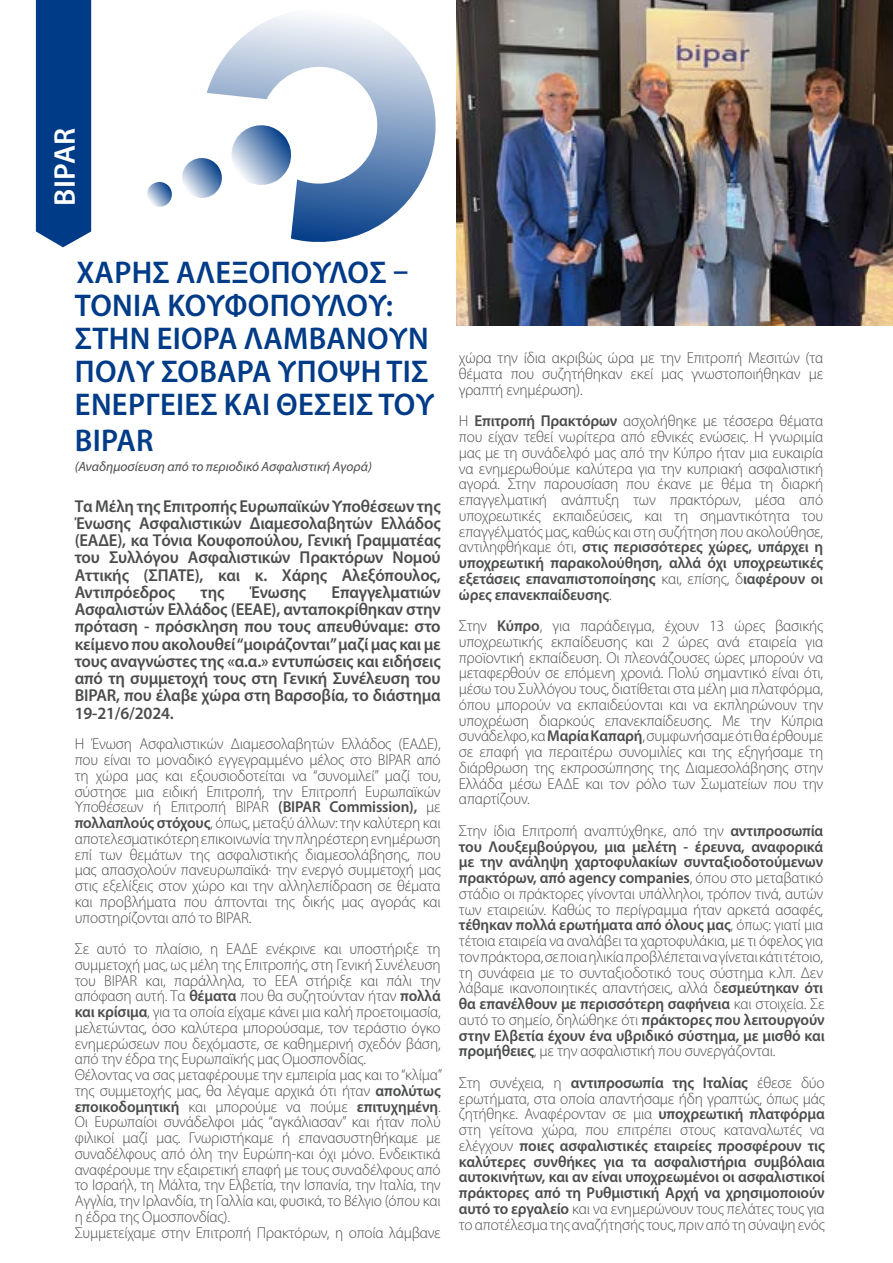
<style>
.page{position:relative;width:893px;height:1263px;background:#fff}
.page>*{position:absolute;margin:0;border:0;box-sizing:border-box;transform-origin:0 0}
.t1{font:600 31.5px/33px "Myriad Pro";letter-spacing:.01em;color:#003b87}
.t2{font:600 30px "Myriad Pro";letter-spacing:.02em;color:#fff}
.t3{font:600 17.25px/17.2px "Myriad Pro";letter-spacing:-.01em;color:#4b4c4d;text-align:justify}
.t4{font:300 15.75px/15.8px "Myriad Pro";letter-spacing:-.01em;color:#4b4c4d;text-align:justify}
.t5{font:600 15.75px/15.8px "Myriad Pro";letter-spacing:-.01em;color:#4b4c4d;text-align:justify}
.t6{font:italic 13.5px "Myriad Pro";color:#4b4c4d}
.s1{font-weight:600}
.s2{font-weight:300}
</style>
<div class="page">
<svg style="left:207px;top:15px;width:229px;height:227px"></svg>
<svg style="left:147px;top:121px;width:148px;height:87px"></svg>
<div style="left:36px;top:0;width:55px;height:247px;background:#003b87"></div>
<img style="left:456px;top:0;width:437px;height:325px">
<p class="t2" style="left:46px;top:206px;width:80px;rotate:-90deg">BIPAR</p>
<p class="t1" style="left:76px;top:255px;width:333px">ΧΑΡΗΣ ΑΛΕΞΌΠΟΥΛΟΣ –</p>
<p class="t1" style="left:75px;top:288px;width:320px">ΤΟΝΙΑ ΚΟΥΦΟΠΟΎΛΟΥ:</p>
<p class="t1" style="left:75px;top:321px;width:355px">ΣΤΗΝ EIOPA ΛΑΜΒΆΝΟΥΝ</p>
<p class="t1" style="left:75px;top:354px;width:361px">ΠΟΛΎ ΣΟΒΑΡΆ ΥΠΌΨΗ ΤΙΣ<br>ΕΝΈΡΓΕΙΕΣ ΚΑΙ ΘΈΣΕΙΣ ΤΟΥ</p>
<p class="t1" style="left:75px;top:423px;width:80px">BIPAR</p>
<p class="t6" style="left:75px;top:458px;width:299px">(Αναδημοσίευση από το περιοδικό Ασφαλιστική Αγορά)</p>
<p class="t3" style="left:75px;top:497px;width:368px">Τα Μέλη της Επιτροπής Ευρωπαϊκών Υποθέσεων της Ένωσης Ασφαλιστικών Διαμεσολαβητών Ελλάδος (ΕΑΔΕ), κα Τόνια Κουφοπούλου, Γενική Γραμματέας του Συλλόγου Ασφαλιστικών Πρακτόρων Νομού Αττικής (ΣΠΑΤΕ), και κ. Χάρης Αλεξόπουλος, Αντιπρόεδρος</p>
<p class="t3" style="left:75px;top:583px;width:368px;text-indent:257px">Επαγγελματιών Ασφαλιστών Ελλάδος (ΕΕΑΕ), ανταποκρίθηκαν στην πρόταση - πρόσκληση που τους απευθύναμε: στο κείμενο που ακολουθεί “μοιράζονται” μαζί μας και με τους αναγνώστες της «α.α.» εντυπώσεις και ειδήσεις από τη συμμετοχή τους στη Γενική Συνέλευση του BIPAR, που έλαβε χώρα στη Βαρσοβία, το διάστημα 19-21/6/2024.</p>
<p class="t4" style="left:75px;top:736px;width:368px">Η Ένωση Ασφαλιστικών Διαμεσολαβητών Ελλάδος (ΕΑΔΕ), που είναι το μοναδικό εγγεγραμμένο μέλος στο BIPAR από τη χώρα μας και εξουσιοδοτείται να “συνομιλεί” μαζί του, σύστησε μια ειδική Επιτροπή, την Επιτροπή Ευρωπαϊκών Υποθέσεων ή Επιτροπή BIPAR <span class="s1">(BIPAR Commission),</span> με <span class="s1">πολλαπλούς στόχους</span>, όπως, μεταξύ άλλων: την καλύτερη και αποτελεσματικότερη επικοινωνία<sup>·</sup> την πληρέστερη ενημέρωση επί των θεμάτων της ασφαλιστικής διαμεσολάβησης, που μας απασχολούν πανευρωπαϊκά· την ενεργό συμμετοχή μας στις εξελίξεις στον χώρο και την αλληλεπίδραση σε θέματα και προβλήματα που άπτονται της δικής μας αγοράς και υποστηρίζονται από το BIPAR.</p>
<p class="t4" style="left:75px;top:941px;width:368px">Σε αυτό το πλαίσιο, η ΕΑΔΕ ενέκρινε και υποστήριξε τη συμμετοχή μας, ως μέλη της Επιτροπής, στη Γενική Συνέλευση του BIPAR και, παράλληλα, το ΕΕΑ στήριξε και πάλι την απόφαση αυτή. Τα <span class="s1">θέματα</span> που θα συζητούνταν ήταν <span class="s1">πολλά και κρίσιμα</span>, για τα οποία είχαμε κάνει μια καλή προετοιμασία, μελετώντας, όσο καλύτερα μπορούσαμε, τον τεράστιο όγκο ενημερώσεων που δεχόμαστε, σε καθημερινή σχεδόν βάση, από την έδρα της Ευρωπαϊκής μας Ομοσπονδίας.</p>
<p class="t4" style="left:75px;top:1067px;width:369px">Θέλοντας να σας μεταφέρουμε την εμπειρία μας και το “κλίμα” της συμμετοχής μας, θα λέγαμε αρχικά ότι ήταν <span class="s1">απολύτως εποικοδομητική</span> και μπορούμε να πούμε <span class="s1">επιτυχημένη</span>.<br>Οι Ευρωπαίοι συνάδελφοι μάς “αγκάλιασαν” και ήταν πολύ φιλικοί μαζί μας. Γνωριστήκαμε ή επανασυστηθήκαμε με συναδέλφους από όλη την Ευρώπη-και όχι μόνο. Ενδεικτικά αναφέρουμε την εξαιρετική επαφή με τους συναδέλφους από το Ι σραήλ, τη Μάλτα, την Ελβετία, την Ι σπανία, την Ιταλία, την Αγγλία, την Ι ρλανδία, τη Γαλλία και, φυσικά, το Βέλγιο (όπου και η έδρα της Ομοσπονδίας).</p>
<p class="t4" style="left:75px;top:1224px;width:368px">Συμμετείχαμε στην Επιτροπή Πρακτόρων, η οποία λάμβανε</p>
<p class="t3" style="left:201px;top:583px;width:25px">της</p>
<p class="t3" style="left:250px;top:583px;width:58px">Ένωσης</p>
<p class="t4" style="left:459px;top:350px;width:366px">χώρα την ίδια ακριβώς ώρα με την Επιτροπή Μεσιτών (τα θέματα που συζητήθηκαν εκεί μας γνωστοποιήθηκαν με γραπτή ενημέρωση).</p>
<p class="t4" style="left:459px;top:413px;width:366px">Η <span class="s1">Επιτροπή Πρακτόρων</span> ασχολήθηκε με τέσσερα θέματα που είχαν τεθεί νωρίτερα από εθνικές ενώσεις. Η γνωριμία μας με τη συνάδελφό μας από την Κύπρο ήταν μια ευκαιρία να ενημερωθούμε καλύτερα για την κυπριακή ασφαλιστική αγορά. Στην παρουσίαση που έκανε με θέμα τη διαρκή επαγγελματική ανάπτυξη των πρακτόρων, μέσα από υποχρεωτικές εκπαιδεύσεις, και τη σημαντικότητα του επαγγέλματός μας, καθώς και στη συζήτηση που ακολούθησε, αντιληφθήκαμε ότι, <span class="s1">στις περισσότερες χώρες, υπάρχει η υποχρεωτική παρακολούθηση, αλλά όχι υποχρεωτικές εξετάσεις επαναπιστοποίησης</span> και, επίσης, δ<span class="s1">ιαφέρουν οι ώρες επανεκπαίδευσης</span>.</p>
<p class="t4" style="left:459px;top:618px;width:366px">Στην <span class="s1">Κύπρο</span>, για παράδειγμα, έχουν 13 ώρες βασικής υποχρεωτικής εκπαίδευσης και 2 ώρες ανά εταιρεία για προϊοντική εκπαίδευση. Οι πλεονάζουσες ώρες μπορούν να μεταφερθούν σε επόμενη χρονιά. Πολύ σημαντικό είναι ότι, μέσω του Συλλόγου τους, διατίθεται στα μέλη μια πλατφόρμα, όπου μπορούν να εκπαιδεύονται και να εκπληρώνουν την υποχρέωση διαρκούς επανεκπαίδευσης. Με την Κύπρια συνάδελφο, κα <span class="s1">Μαρία Καπαρή</span>, συμφωνήσαμε ότι θα έρθουμε σε επαφή για περαιτέρω συνομιλίες και της εξηγήσαμε τη διάρθρωση της εκπροσώπησης της Διαμεσολάβησης στην Ελλάδα μέσω ΕΑΔΕ και τον ρόλο των Σωματείων που την απαρτίζουν.</p>
<p class="t4" style="left:459px;top:823px;width:367px">Στην ίδια Επιτροπή αναπτύχθηκε, από την <span class="s1">αντιπροσωπία του Λουξεμβούργου, μια μελέτη - έρευνα, αναφορικά με την ανάληψη χαρτοφυλακίων συνταξιοδοτούμενων πρακτόρων, από agency companies</span>, όπου στο μεταβατικό στάδιο οι πράκτορες γίνονται υπάλληλοι, τρόπον τινά, αυτών των εταιρειών. Καθώς το περίγραμμα ήταν αρκετά ασαφές, <span class="s1">τέθηκαν πολλά ερωτήματα από όλους μας</span>, όπως: γιατί μια τέτοια εταιρεία να αναλάβει τα χαρτοφυλάκια, με τι όφελος για τον πράκτορα, σε ποια ηλικία προβλέπεται να γίνεται κάτι τέτοιο, τη συνάφεια με το συνταξιοδοτικό τους σύστημα κ.λπ. Δεν λάβαμε ικανοποιητικές απαντήσεις, αλλά δ<span class="s1">εσμεύτηκαν ότι θα επανέλθουν με περισσότερη σαφήνεια</span> και στοιχεία. Σε αυτό το σημείο, δηλώθηκε ότι <span class="s1">πράκτορες που λειτουργούν στην Ελβετία έχουν ένα υβριδικό σύστημα, με μισθό και προμήθειες</span>, με την ασφαλιστική που συνεργάζονται.</p>
<p class="t5" style="left:459px;top:1074px;width:367px"><span class="s2">Στη συνέχεια, η</span> αντιπροσωπία της Ιταλίας <span class="s2">έθεσε δύο ερωτήματα, στα οποία απαντήσαμε ήδη γραπτώς, όπως μάς ζητήθηκε. Αναφέρονταν σε μια</span> υποχρεωτική πλατφόρμα <span class="s2">στη γείτονα χώρα, που επιτρέπει στους καταναλωτές να ελέγχουν</span> ποιες ασφαλιστικές εταιρείες προσφέρουν τις καλύτερες συνθήκες για τα ασφαλιστήρια συμβόλαια αυτοκινήτων, και αν είναι υποχρεωμένοι οι ασφαλιστικοί πράκτορες από τη Ρυθμιστική Αρχή να χρησιμοποιούν αυτό το εργαλείο <span class="s2">και να ενημερώνουν τους πελάτες τους για το αποτέλεσμα της αναζήτησής τους, πριν από τη σύναψη ενός</span></p>
</div>
